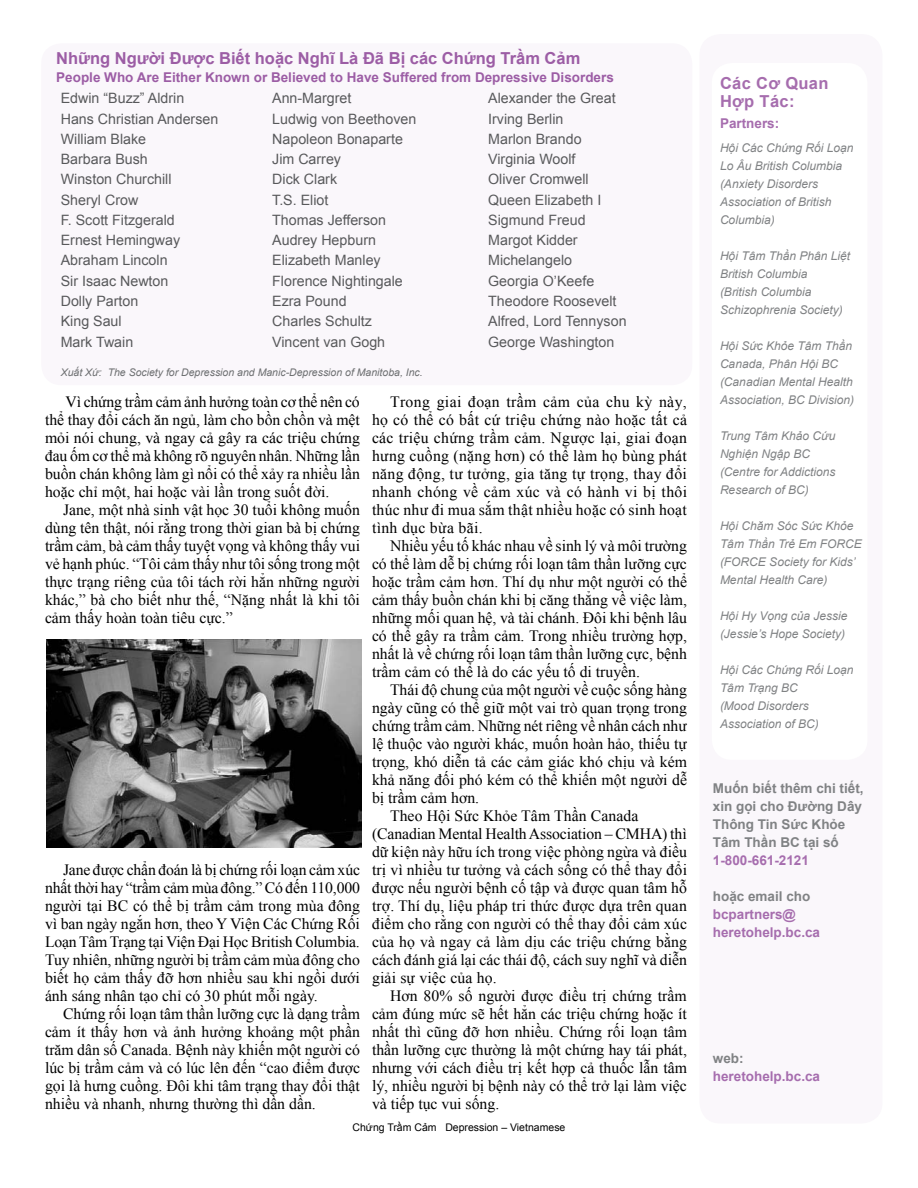
<style>
.page{position:relative;width:918px;height:1188px;background:#fff}
.page>*{position:absolute;margin:0;border:0;box-sizing:border-box;transform-origin:0 0}
.t1{font:700 16.5px "Arial";color:#9c5da5}
.t2{font:700 16.5px/18px "Arial";letter-spacing:.02em;color:#a66dae}
.t3{font:15.75px/18px "Times New Roman";color:#000;text-align:justify}
.t4{font:14.25px "Arial";color:#58595b}
.t5{font:700 13.5px/18px "Arial";color:#808284}
.t6{font:700 13.5px "Arial";color:#9c5da5}
.t7{font:700 13.5px/18px "Arial";color:#a66dae}
.t8{font:italic 12px/18px "Arial";color:#808284}
.t9{font:italic 10.5px "Arial";color:#6d6f71}
.t10{font:10.5px "Arial";color:#000}
</style>
<div class="page">
<div style="left:700px;top:35px;width:182px;height:1088px;background:#faf7fb;border-radius:20px"></div>
<div style="left:699px;top:34px;width:183px;height:1090px;border:2px solid #faf7fb;border-radius:20px"></div>
<div style="left:712px;top:63px;width:155px;height:697px;background:#fff;border-radius:20px"></div>
<div style="left:41px;top:43px;width:651px;height:342px;background:#faf7fb;border-radius:20px"></div>
<img style="left:47px;top:640px;width:315px;height:208px">
<p class="t1" style="left:56px;top:47px;width:526px">Những Người Được Biết hoặc Nghĩ Là Đã Bị các Chứng Trầm Cảm</p>
<p class="t6" style="left:56px;top:68px;width:559px">People Who Are Either Known or Believed to Have Suffered from Depressive Disorders</p>
<p class="t4" style="left:61px;top:89px;width:125px">Edwin “Buzz” Aldrin</p>
<p class="t4" style="left:272px;top:89px;width:81px">Ann-Margret</p>
<p class="t4" style="left:488px;top:89px;width:129px">Alexander the Great</p>
<p class="t4" style="left:61px;top:109px;width:159px">Hans Christian Andersen</p>
<p class="t4" style="left:272px;top:109px;width:146px">Ludwig von Beethoven</p>
<p class="t4" style="left:488px;top:109px;width:77px">Irving Berlin</p>
<p class="t4" style="left:61px;top:130px;width:87px">William Blake</p>
<p class="t4" style="left:272px;top:130px;width:132px">Napoleon Bonaparte</p>
<p class="t4" style="left:488px;top:130px;width:95px">Marlon Brando</p>
<p class="t4" style="left:61px;top:150px;width:89px">Barbara Bush</p>
<p class="t4" style="left:272px;top:150px;width:70px">Jim Carrey</p>
<p class="t4" style="left:488px;top:150px;width:89px">Virginia Woolf</p>
<p class="t4" style="left:61px;top:170px;width:112px">Winston Churchill</p>
<p class="t4" style="left:272px;top:170px;width:66px">Dick Clark</p>
<p class="t4" style="left:488px;top:170px;width:102px">Oliver Cromwell</p>
<p class="t4" style="left:61px;top:190px;width:79px">Sheryl Crow</p>
<p class="t4" style="left:272px;top:190px;width:58px">T.S. Eliot</p>
<p class="t4" style="left:488px;top:190px;width:115px">Queen Elizabeth I</p>
<p class="t4" style="left:61px;top:211px;width:116px">F. Scott Fitzgerald</p>
<p class="t4" style="left:272px;top:211px;width:115px">Thomas Jefferson</p>
<p class="t4" style="left:488px;top:211px;width:99px">Sigmund Freud</p>
<p class="t4" style="left:61px;top:231px;width:121px">Ernest Hemingway</p>
<p class="t4" style="left:272px;top:231px;width:105px">Audrey Hepburn</p>
<p class="t4" style="left:488px;top:231px;width:91px">Margot Kidder</p>
<p class="t4" style="left:61px;top:251px;width:108px">Abraham Lincoln</p>
<p class="t4" style="left:272px;top:251px;width:110px">Elizabeth Manley</p>
<p class="t4" style="left:488px;top:251px;width:85px">Michelangelo</p>
<p class="t4" style="left:61px;top:271px;width:109px">Sir Isaac Newton</p>
<p class="t4" style="left:272px;top:271px;width:132px">Florence Nightingale</p>
<p class="t4" style="left:488px;top:271px;width:108px">Georgia O’Keefe</p>
<p class="t4" style="left:61px;top:292px;width:79px">Dolly Parton</p>
<p class="t4" style="left:272px;top:292px;width:76px">Ezra Pound</p>
<p class="t4" style="left:488px;top:292px;width:130px">Theodore Roosevelt</p>
<p class="t4" style="left:61px;top:312px;width:62px">King Saul</p>
<p class="t4" style="left:272px;top:312px;width:101px">Charles Schultz</p>
<p class="t4" style="left:488px;top:312px;width:140px">Alfred, Lord Tennyson</p>
<p class="t4" style="left:61px;top:333px;width:74px">Mark Twain</p>
<p class="t4" style="left:272px;top:333px;width:115px">Vincent van Gogh</p>
<p class="t4" style="left:488px;top:333px;width:128px">George Washington</p>
<p class="t9" style="left:61px;top:365px;width:364px">Xuất Xứ: The Society for Depression and Manic-Depression of Manitoba, Inc.</p>
<p class="t3" style="left:372px;top:392px;width:317px;text-indent:18px">Trong giai đoạn trầm cảm của chu kỳ này, họ có thể có bất cứ triệu chứng nào hoặc tất cả các triệu chứng trầm cảm. Ngược lại, giai đoạn hưng cuồng (nặng hơn) có thể làm họ bùng phát năng động, tư tưởng, gia tăng tự trọng, thay đổi nhanh chóng về cảm xúc và có hành vi bị thôi thúc như đi mua sắm thật nhiều hoặc có sinh hoạt tình dục bừa bãi.</p>
<p class="t3" style="left:372px;top:536px;width:317px;text-indent:18px">Nhiều yếu tố khác nhau về sinh lý và môi trường có thể làm dễ bị chứng rối loạn tâm thần lưỡng cực hoặc trầm cảm hơn. Thí dụ như một người có thể cảm thấy buồn chán khi bị căng thẳng về việc làm, những mối quan hệ, và tài chánh. Đôi khi bệnh lâu có thể gây ra trầm cảm. Trong nhiều trường hợp, nhất là về chứng rối loạn tâm thần lưỡng cực, bệnh trầm cảm có thể là do các yếu tố di truyền.</p>
<p class="t3" style="left:390px;top:680px;width:298px">Thái độ chung của một người về cuộc sống hàng</p>
<p class="t3" style="left:372px;top:698px;width:316px">ngày cũng có thể giữ một vai trò quan trọng trong</p>
<p class="t3" style="left:372px;top:716px;width:316px">chứng trầm cảm. Những nét riêng về nhân cách như</p>
<p class="t3" style="left:372px;top:734px;width:316px">lệ thuộc vào người khác, muốn hoàn hảo, thiếu tự</p>
<p class="t3" style="left:372px;top:752px;width:316px">trọng, khó diễn tả các cảm giác khó chịu và kém</p>
<p class="t3" style="left:372px;top:770px;width:316px">khả năng đối phó kém có thể khiến một người dễ</p>
<p class="t3" style="left:372px;top:788px;width:109px">bị trầm cảm hơn.</p>
<p class="t3" style="left:390px;top:806px;width:250px">Theo Hội Sức Khỏe Tâm Thần Canada</p>
<p class="t3" style="left:372px;top:824px;width:316px">(Canadian Mental Health Association – CMHA) thì</p>
<p class="t3" style="left:372px;top:842px;width:317px">dữ kiện này hữu ích trong việc phòng ngừa và điều</p>
<p class="t3" style="left:372px;top:860px;width:317px">trị vì nhiều tư tưởng và cách sống có thể thay đổi</p>
<p class="t3" style="left:372px;top:878px;width:317px">được nếu người bệnh cố tập và được quan tâm hỗ</p>
<p class="t3" style="left:372px;top:896px;width:316px">trợ. Thí dụ, liệu pháp tri thức được dựa trên quan</p>
<p class="t3" style="left:372px;top:914px;width:317px">điểm cho rằng con người có thể thay đổi cảm xúc</p>
<p class="t3" style="left:372px;top:932px;width:317px">của họ và ngay cả làm dịu các triệu chứng bằng</p>
<p class="t3" style="left:372px;top:950px;width:317px">cách đánh giá lại các thái độ, cách suy nghĩ và diễn</p>
<p class="t3" style="left:372px;top:968px;width:126px">giải sự việc của họ.</p>
<p class="t3" style="left:390px;top:986px;width:298px">Hơn 80% số người được điều trị chứng trầm</p>
<p class="t3" style="left:372px;top:1004px;width:317px">cảm đúng mức sẽ hết hẳn các triệu chứng hoặc ít</p>
<p class="t3" style="left:372px;top:1022px;width:316px">nhất thì cũng đỡ hơn nhiều. Chứng rối loạn tâm</p>
<p class="t3" style="left:372px;top:1040px;width:316px">thần lưỡng cực thường là một chứng hay tái phát,</p>
<p class="t3" style="left:372px;top:1058px;width:316px">nhưng với cách điều trị kết hợp cả thuốc lẫn tâm</p>
<p class="t3" style="left:372px;top:1076px;width:316px">lý, nhiều người bị bệnh này có thể trở lại làm việc</p>
<p class="t3" style="left:372px;top:1094px;width:129px">và tiếp tục vui sống.</p>
<p class="t10" style="left:353px;top:1120px;width:214px">Chứng Trầm Cảm Depression – Vietnamese</p>
<p class="t3" style="left:45px;top:393px;width:316px;text-indent:21px">Vì chứng trầm cảm ảnh hưởng toàn cơ thể nên có thể thay đổi cách ăn ngủ, làm cho bồn chồn và mệt mỏi nói chung, và ngay cả gây ra các triệu chứng đau ốm cơ thể mà không rõ nguyên nhân. Những lần buồn chán không làm gì nổi có thể xảy ra nhiều lần hoặc chỉ một, hai hoặc vài lần trong suốt đời.</p>
<p class="t3" style="left:45px;top:501px;width:317px;text-indent:18px">Jane, một nhà sinh vật học 30 tuổi không muốn dùng tên thật, nói rằng trong thời gian bà bị chứng trầm cảm, bà cảm thấy tuyệt vọng và không thấy vui vẻ hạnh phúc. “Tôi cảm thấy như tôi sống trong một thực trạng riêng của tôi tách rời hẳn những người khác,” bà cho biết như thế, “Nặng nhất là khi tôi cảm thấy hoàn toàn tiêu cực.”</p>
<p class="t3" style="left:45px;top:861px;width:317px;text-indent:18px">Jane được chẩn đoán là bị chứng rối loạn cảm xúc nhất thời hay “trầm cảm mùa đông.” Có đến 110,000 người tại BC có thể bị trầm cảm trong mùa đông vì ban ngày ngắn hơn, theo Y Viện Các Chứng Rối Loạn Tâm Trạng tại Viện Đại Học British Columbia.<br>Tuy nhiên, những người bị trầm cảm mùa đông cho biết họ cảm thấy đỡ hơn nhiều sau khi ngồi dưới ánh sáng nhân tạo chỉ có 30 phút mỗi ngày.</p>
<p class="t3" style="left:45px;top:1005px;width:317px;text-indent:18px">Chứng rối loạn tâm thần lưỡng cực là dạng trầm cảm ít thấy hơn và ảnh hưởng khoảng một phần trăm dân số Canada. Bệnh này khiến một người có lúc bị trầm cảm và có lúc lên đến “cao điểm được gọi là hưng cuồng. Đôi khi tâm trạng thay đổi thật nhiều và nhanh, nhưng thường thì dần dần.</p>
<p class="t2" style="left:720px;top:75px;width:110px">Các Cơ Quan<br>Hợp Tác:</p>
<p class="t7" style="left:720px;top:115px;width:61px">Partners:</p>
<p class="t8" style="left:720px;top:139px;width:135px">Hội Các Chứng Rối Loạn<br>Lo Âu British Columbia (Anxiety Disorders<br>Association of British<br>Columbia)</p>
<p class="t8" style="left:720px;top:247px;width:132px">Hội Tâm Thần Phân Liệt<br>British Columbia<br>(British Columbia<br>Schizophrenia Society)</p>
<p class="t8" style="left:720px;top:337px;width:136px">Hội Sức Khỏe Tâm Thần<br>Canada, Phân Hội BC (Canadian Mental Health<br>Association, BC Division)</p>
<p class="t8" style="left:720px;top:427px;width:117px">Trung Tâm Khảo Cứu<br>Nghiện Ngập BC (Centre for Addictions<br>Research of BC)</p>
<p class="t8" style="left:720px;top:517px;width:143px">Hội Chăm Sóc Sức Khỏe<br>Tâm Thần Trẻ Em FORCE (FORCE Society for Kids’<br>Mental Health Care)</p>
<p class="t8" style="left:720px;top:607px;width:129px">Hội Hy Vọng của Jessie (Jessie’s Hope Society)</p>
<p class="t8" style="left:720px;top:661px;width:135px">Hội Các Chứng Rối Loạn<br>Tâm Trạng BC<br>(Mood Disorders<br>Association of BC)</p>
<p class="t5" style="left:713px;top:780px;width:152px">Muốn biết thêm chi tiết, xin gọi cho Đường Dây<br>Thông Tin Sức Khỏe<br>Tâm Thần BC tại số</p>
<p class="t7" style="left:713px;top:852px;width:98px">1-800-661-2121</p>
<p class="t5" style="left:713px;top:888px;width:99px">hoặc email cho</p>
<p class="t7" style="left:713px;top:906px;width:109px">bcpartners@ heretohelp.bc.ca</p>
<p class="t5" style="left:713px;top:1050px;width:32px">web:</p>
<p class="t7" style="left:713px;top:1068px;width:109px">heretohelp.bc.ca</p>
</div>
